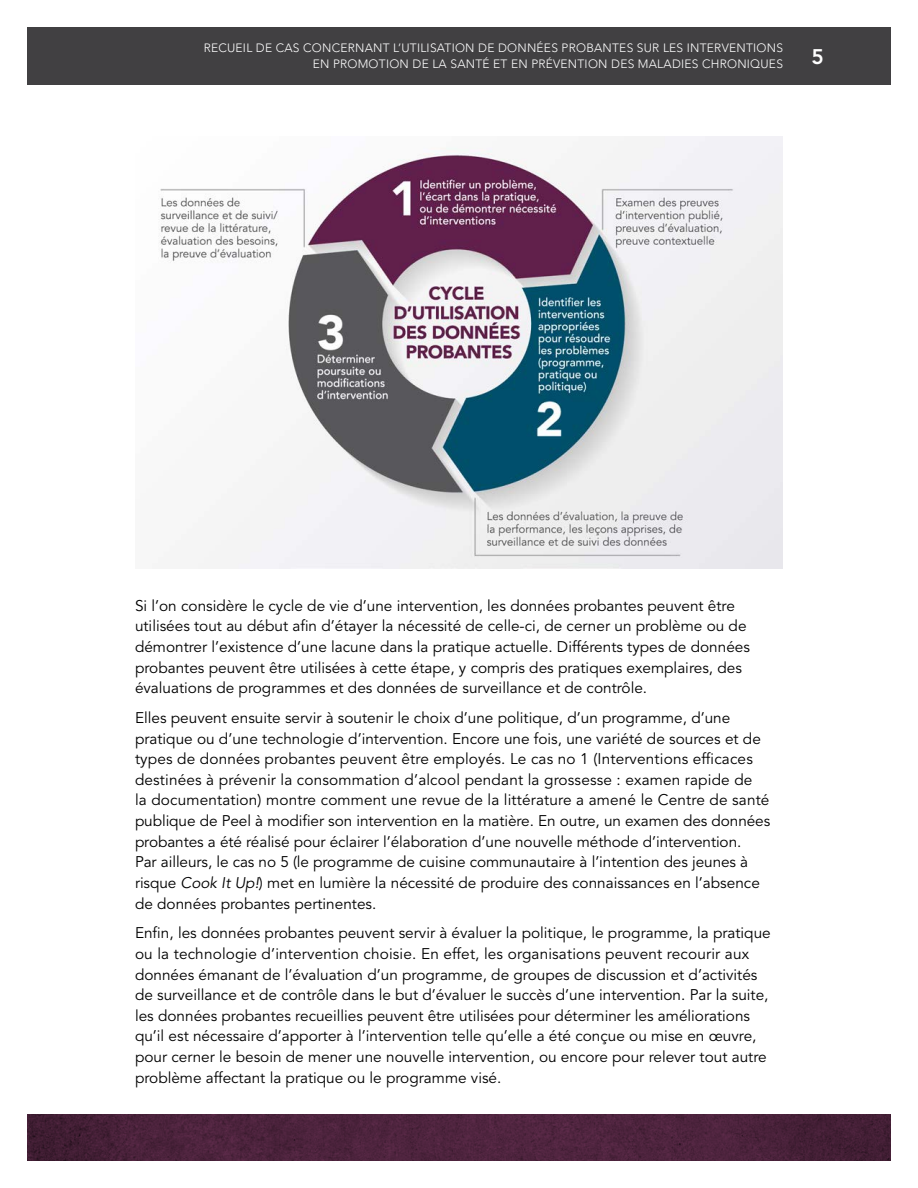
<style>
.page{position:relative;width:918px;height:1188px;background:#fff}
.page>*{position:absolute;margin:0;border:0;box-sizing:border-box;transform-origin:0 0}
.t1{font:800 21px "Avenir LT Std";color:#fff}
.BODY{font:15.3px/20.5px "Avenir LT Std";color:#000}
.t2{font:300 12px/16.5px "Avenir LT Std";letter-spacing:.02em;color:#fff;text-align:right}
.s1{font-style:italic}
</style>
<div class="page">
<svg style="left:27px;top:1115px;width:864px;height:46px;background:#4a223b"></svg>
<div style="left:778px;top:27px;width:113px;height:57px;background:#414042"></div>
<div style="left:27px;top:27px;width:756px;height:57px;background:#414042"></div>
<img style="left:159px;top:136px;width:624px;height:432px">
<p class="t2" style="left:204px;top:40px;width:581px">RECUEIL DE CAS CONCERNANT L’UTILISATION DE DONNÉES PROBANTES SUR LES INTERVENTIONS<br>EN PROMOTION DE LA SANTÉ ET EN PRÉVENTION DES MALADIES CHRONIQUES</p>
<h1 class="t1" style="left:811px;top:44px;width:14px">5</h1>
<p class="BODY" style="left:135px;top:596px;width:617px">Si l’on considère le cycle de vie d’une intervention, les données probantes peuvent être utilisées tout au début afin d’étayer la nécessité de celle-ci, de cerner un problème ou de démontrer l’existence d’une lacune dans la pratique actuelle. Différents types de données probantes peuvent être utilisées à cette étape, y compris des pratiques exemplaires, des évaluations de programmes et des données de surveillance et de contrôle.</p>
<p class="BODY" style="left:135px;top:708px;width:637px">Elles peuvent ensuite servir à soutenir le choix d’une politique, d’un programme, d’une pratique ou d’une technologie d’intervention. Encore une fois, une variété de sources et de types de données probantes peuvent être employés. Le cas no 1 (Interventions efficaces destinées à prévenir la consommation d’alcool pendant la grossesse : examen rapide de<br>la documentation) montre comment une revue de la littérature a amené le Centre de santé publique de Peel à modifier son intervention en la matière. En outre, un examen des données probantes a été réalisé pour éclairer l’élaboration d’une nouvelle méthode d’intervention.<br>Par ailleurs, le cas no 5 (le programme de cuisine communautaire à l’intention des jeunes à risque <span class="s1">Cook It Up!</span>) met en lumière la nécessité de produire des connaissances en l’absence de données probantes pertinentes.</p>
<p class="BODY" style="left:135px;top:923px;width:637px">Enfin, les données probantes peuvent servir à évaluer la politique, le programme, la pratique ou la technologie d’intervention choisie. En effet, les organisations peuvent recourir aux données émanant de l’évaluation d’un programme, de groupes de discussion et d’activités de surveillance et de contrôle dans le but d’évaluer le succès d’une intervention. Par la suite, les données probantes recueillies peuvent être utilisées pour déterminer les améliorations qu’il est nécessaire d’apporter à l’intervention telle qu’elle a été conçue ou mise en œuvre, pour cerner le besoin de mener une nouvelle intervention, ou encore pour relever tout autre problème affectant la pratique ou le programme visé.</p>
</div>
